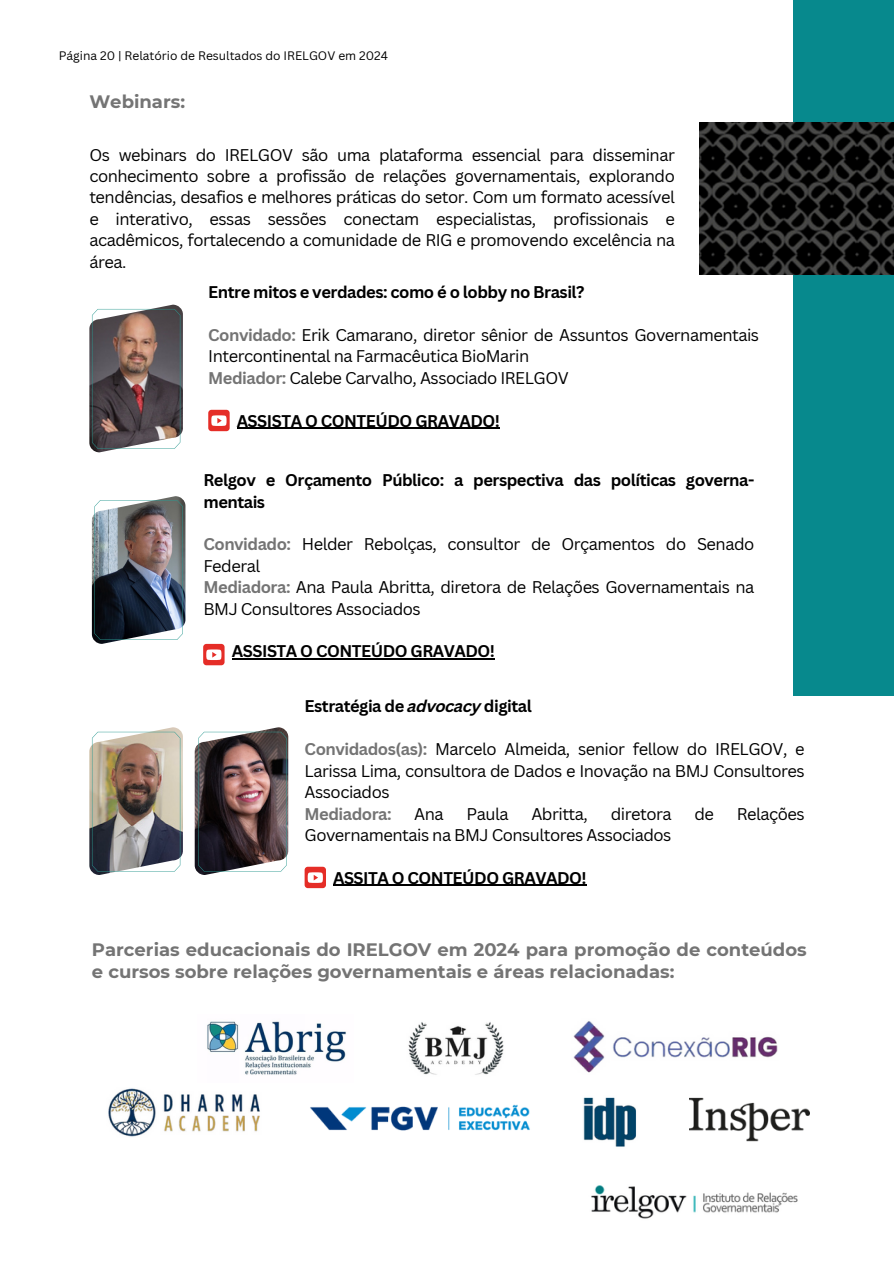
<style>
.page{position:relative;width:894px;height:1264px;background:#fff}
.page>*{position:absolute;margin:0;border:0;box-sizing:border-box;transform-origin:0 0}
.t1{font:700 18px/21.3px "Montserrat";color:#747474}
.t2{font:16.5px/21.3px "Canva Sans";letter-spacing:-.03em;color:#000}
.t3{font:700 16.5px/21.3px "Canva Sans";letter-spacing:-.03em;color:#000}
.t4{font:12px "Canva Sans";color:#000}
.s1{font-weight:700;color:#747474}
.s2{font-style:italic}
</style>
<div class="page">
<div style="left:792px;top:0;width:101px;height:696px;background:#07898d"></div>
<img style="left:591px;top:1185px;width:207px;height:34px">
<img style="left:573px;top:1021px;width:205px;height:52px">
<img style="left:108px;top:1088px;width:152px;height:49px">
<img style="left:408px;top:1022px;width:96px;height:53px">
<img style="left:583px;top:1097px;width:53px;height:50px">
<img style="left:207px;top:1021px;width:139px;height:54px">
<img style="left:310px;top:1104px;width:220px;height:27px">
<img style="left:689px;top:1097px;width:119px;height:44px">
<img style="left:89px;top:305px;width:94px;height:147px">
<svg style="left:92px;top:309px;width:88px;height:139px;background:#6b5c5c"></svg>
<img style="left:92px;top:496px;width:93px;height:148px">
<img style="left:94px;top:500px;width:89px;height:139px">
<img style="left:89px;top:727px;width:94px;height:148px">
<div style="left:208px;top:410px;width:21px;height:21px;background:#e52d27;border-radius:3px"></div>
<svg style="left:211px;top:415px;width:15px;height:11px"></svg>
<img style="left:699px;top:123px;width:194px;height:152px">
<hr style="left:232px;top:658px;width:262px;height:1px;background:#000">
<div style="left:203px;top:644px;width:21px;height:21px;background:#e52d27;border-radius:3px"></div>
<svg style="left:206px;top:649px;width:15px;height:11px"></svg>
<div style="left:304px;top:866px;width:22px;height:22px;background:#e52d27;border-radius:3px"></div>
<svg style="left:307px;top:872px;width:16px;height:10px"></svg>
<img style="left:195px;top:727px;width:93px;height:148px">
<hr style="left:236px;top:428px;width:263px;height:1px;background:#000">
<hr style="left:333px;top:884px;width:253px;height:2px;background:#000">
<img style="left:92px;top:731px;width:88px;height:140px">
<img style="left:198px;top:731px;width:88px;height:140px">
<p class="t4" style="left:59px;top:48px;width:330px">Página 20 | Relatório de Resultados do IRELGOV em 2024</p>
<p class="t1" style="left:89px;top:91px;width:97px">Webinars:</p>
<p class="t2" style="left:89px;top:144px;width:587px;text-align:justify">Os webinars do IRELGOV são uma plataforma essencial para disseminar conhecimento sobre a profissão de relações governamentais, explorando tendências, desafios e melhores práticas do setor. Com um formato acessível e interativo, essas sessões conectam especialistas, profissionais e acadêmicos, fortalecendo a comunidade de RIG e promovendo excelência na área.</p>
<h2 class="t3" style="left:208px;top:281px;width:378px">Entre mitos e verdades: como é o lobby no Brasil?</h2>
<h3 class="t2" style="left:208px;top:324px;width:552px"><span class="s1">Convidado:</span> Erik Camarano, diretor sênior de Assuntos Governamentais<br>Intercontinental na Farmacêutica BioMarin<br><span class="s1">Mediador:</span> Calebe Carvalho, Associado IRELGOV</h3>
<h1 class="t3" style="left:236px;top:409px;width:265px">ASSISTA O CONTEÚDO GRAVADO!</h1>
<h3 class="t3" style="left:203px;top:469px;width:552px">Relgov e Orçamento Público: a perspectiva das políticas governa&shy;mentais</h3>
<h2 class="t2" style="left:203px;top:533px;width:552px"><span class="s1">Convidado:</span> Helder Rebolças, consultor de Orçamentos do Senado Federal<br><span class="s1">Mediadora:</span> Ana Paula Abritta, diretora de Relações Governamentais na BMJ Consultores Associados</h2>
<h3 class="t3" style="left:232px;top:640px;width:265px">ASSISTA O CONTEÚDO GRAVADO!</h3>
<p class="t3" style="left:304px;top:694px;width:228px">Estratégia de <span class="s2">advocacy</span> digital</p>
<p class="t2" style="left:304px;top:738px;width:501px"><span class="s1">Convidados(as):</span> Marcelo Almeida, senior fellow do IRELGOV, e Larissa Lima, consultora de Dados e Inovação na BMJ Consultores Associados<br><span class="s1">Mediadora:</span></p>
<p class="t2" style="left:414px;top:802px;width:31px">Ana</p>
<p class="t2" style="left:466px;top:802px;width:44px">Paula</p>
<p class="t2" style="left:531px;top:802px;width:58px">Abritta,</p>
<p class="t2" style="left:610px;top:802px;width:62px">diretora</p>
<p class="t2" style="left:694px;top:802px;width:21px">de</p>
<p class="t2" style="left:736px;top:802px;width:69px">Relações</p>
<p class="t2" style="left:304px;top:824px;width:368px">Governamentais na BMJ Consultores Associados</p>
<p class="t3" style="left:333px;top:866px;width:255px">ASSITA O CONTEÚDO GRAVADO!</p>
<h1 class="t1" style="left:92px;top:939px;width:716px">Parcerias educacionais do IRELGOV em 2024 para promoção de conteúdos e cursos sobre relações governamentais e áreas relacionadas:</h1>
</div>
